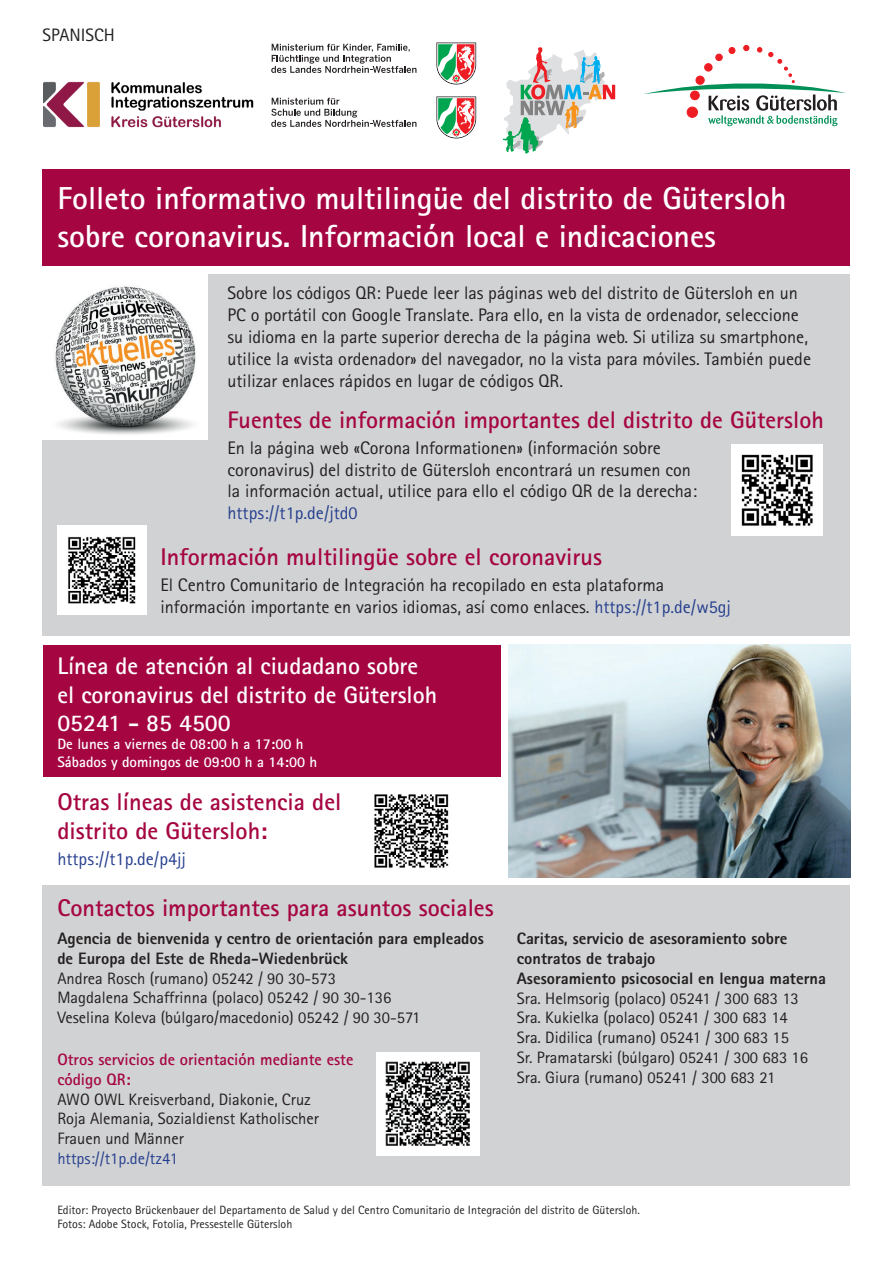
<style>
.page{position:relative;width:893px;height:1263px;background:#fff}
.page>*{position:absolute;margin:0;border:0;box-sizing:border-box;transform-origin:0 0}
.t1{font:700 31.8px/38.2px "Rotis Sans Serif";color:#fff}
.t2{font:700 24.3px/29.1px "Rotis Sans Serif";color:#a50541}
.t3{font:700 24px/28.8px "Rotis Sans Serif";color:#fff}
.t4{font:700 24px "Rotis Sans Serif";color:#a50541}
.t5{font:18.15px/21.8px "Rotis Sans Serif";color:#231f20}
.t6{font:18.15px "Rotis Sans Serif";color:#253f8e}
.t7{font:18px "Rotis Sans Serif";color:#231f20}
.t8{font:16.5px/19.8px "Rotis Sans Serif";color:#231f20}
.t9{font:800 16.5px/19.8px "Rotis Sans Serif";color:#231f20}
.t10{font:700 16.5px/19.8px "Rotis Sans Serif";color:#a50541}
.t11{font:16.5px "Rotis Sans Serif";color:#253f8e}
.t12{font:700 15px/18px "Rotis Sans Serif";color:#fff}
.t13{font:12px/14.4px "Rotis Sans Serif";color:#231f20}
.s1{color:#253f8e}
</style>
<div class="page">
<div style="left:43px;top:885px;width:807px;height:301px;background:#d1d2d4"></div>
<div style="left:43px;top:645px;width:457px;height:131px;background:#a50541"></div>
<div style="left:43px;top:274px;width:807px;height:362px;background:#d1d2d4"></div>
<svg style="left:644px;top:45px;width:202px;height:81px"></svg>
<svg style="left:436px;top:43px;width:40px;height:41px"></svg>
<svg style="left:271px;top:44px;width:145px;height:29px"></svg>
<svg style="left:436px;top:96px;width:40px;height:42px"></svg>
<svg style="left:271px;top:98px;width:145px;height:29px"></svg>
<img style="left:43px;top:81px;width:211px;height:47px">
<div style="left:43px;top:169px;width:807px;height:97px;background:#a50541"></div>
<svg style="left:503px;top:47px;width:112px;height:107px"></svg>
<img style="left:732px;top:445px;width:91px;height:91px">
<img style="left:57px;top:526px;width:90px;height:89px">
<img style="left:374px;top:794px;width:75px;height:74px">
<img style="left:377px;top:1053px;width:102px;height:102px">
<img style="left:43px;top:274px;width:164px;height:165px">
<img style="left:508px;top:645px;width:342px;height:232px">
<p class="t7" style="left:43px;top:25px;width:74px">SPANISCH</p>
<h1 class="t1" style="left:57px;top:179px;width:731px">Folleto informativo multilingüe del distrito de Gütersloh sobre coronavirus. Información local e indicaciones</h1>
<p class="t5" style="left:227px;top:282px;width:585px">Sobre los códigos QR: Puede leer las páginas web del distrito de Gütersloh en un PC o portátil con Google Translate. Para ello, en la vista de ordenador, seleccione su idioma en la parte superior derecha de la página web. Si utiliza su smartphone, utilice la «vista ordenador» del navegador, no la vista para móviles. También puede utilizar enlaces rápidos en lugar de códigos QR.</p>
<h3 class="t4" style="left:227px;top:404px;width:598px">Fuentes de información importantes del distrito de Gütersloh</h3>
<p class="t5" style="left:227px;top:436px;width:471px">En la página web «Corona Informationen» (información sobre coronavirus) del distrito de Gütersloh encontrará un resumen con la información actual, utilice para ello el código QR de la derecha:</p>
<p class="t6" style="left:227px;top:502px;width:132px">https://t1p.de/jtd0</p>
<h2 class="t2" style="left:160px;top:542px;width:443px">Información multilingüe sobre el coronavirus</h2>
<p class="t5" style="left:160px;top:574px;width:572px">El Centro Comunitario de Integración ha recopilado en esta plataforma información importante en varios idiomas, así como enlaces. <span class="s1">https://t1p.de/w5gj</span></p>
<h3 class="t3" style="left:57px;top:651px;width:381px">Línea de atención al ciudadano sobre el coronavirus del distrito de Gütersloh<br>05241 - 85 4500</h3>
<p class="t12" style="left:57px;top:735px;width:261px">De lunes a viernes de 08:00 h a 17:00 h<br>Sábados y domingos de 09:00 h a 14:00 h</p>
<h2 class="t2" style="left:57px;top:786px;width:286px">Otras líneas de asistencia del distrito de Gütersloh:</h2>
<p class="t6" style="left:57px;top:848px;width:130px">https://t1p.de/p4jj</p>
<h2 class="t2" style="left:57px;top:892px;width:438px">Contactos importantes para asuntos sociales</h2>
<p class="t9" style="left:57px;top:928px;width:428px">Agencia de bienvenida y centro de orientación para empleados de Europa del Este de Rheda-Wiedenbrück</p>
<p class="t8" style="left:57px;top:968px;width:364px">Andrea Rosch (rumano) 05242 / 90 30-573<br>Magdalena Schaffrinna (polaco) 05242 / 90 30-136<br>Veselina Koleva (búlgaro/macedonio) 05242 / 90 30-571</p>
<p class="t10" style="left:57px;top:1049px;width:297px">Otros servicios de orientación mediante este código QR:</p>
<p class="t8" style="left:57px;top:1089px;width:263px">AWO OWL Kreisverband, Diakonie, Cruz<br>Roja Alemania, Sozialdienst Katholischer<br>Frauen und Männer</p>
<p class="t11" style="left:57px;top:1148px;width:122px">https://t1p.de/tz41</p>
<p class="t13" style="left:57px;top:1202px;width:584px">Editor: Proyecto Brückenbauer del Departamento de Salud y del Centro Comunitario de Integración del distrito de Gütersloh.<br>Fotos: Adobe Stock, Fotolia, Pressestelle Gütersloh</p>
<p class="t9" style="left:517px;top:928px;width:311px">Caritas, servicio de asesoramiento sobre contratos de trabajo<br>Asesoramiento psicosocial en lengua materna</p>
<p class="t8" style="left:517px;top:988px;width:293px">Sra. Helmsorig (polaco) 05241 / 300 683 13<br>Sra. Kukielka (polaco) 05241 / 300 683 14<br>Sra. Didilica (rumano) 05241 / 300 683 15<br>Sr. Pramatarski (búlgaro) 05241 / 300 683 16<br>Sra. Giura (rumano) 05241 / 300 683 21</p>
</div>
